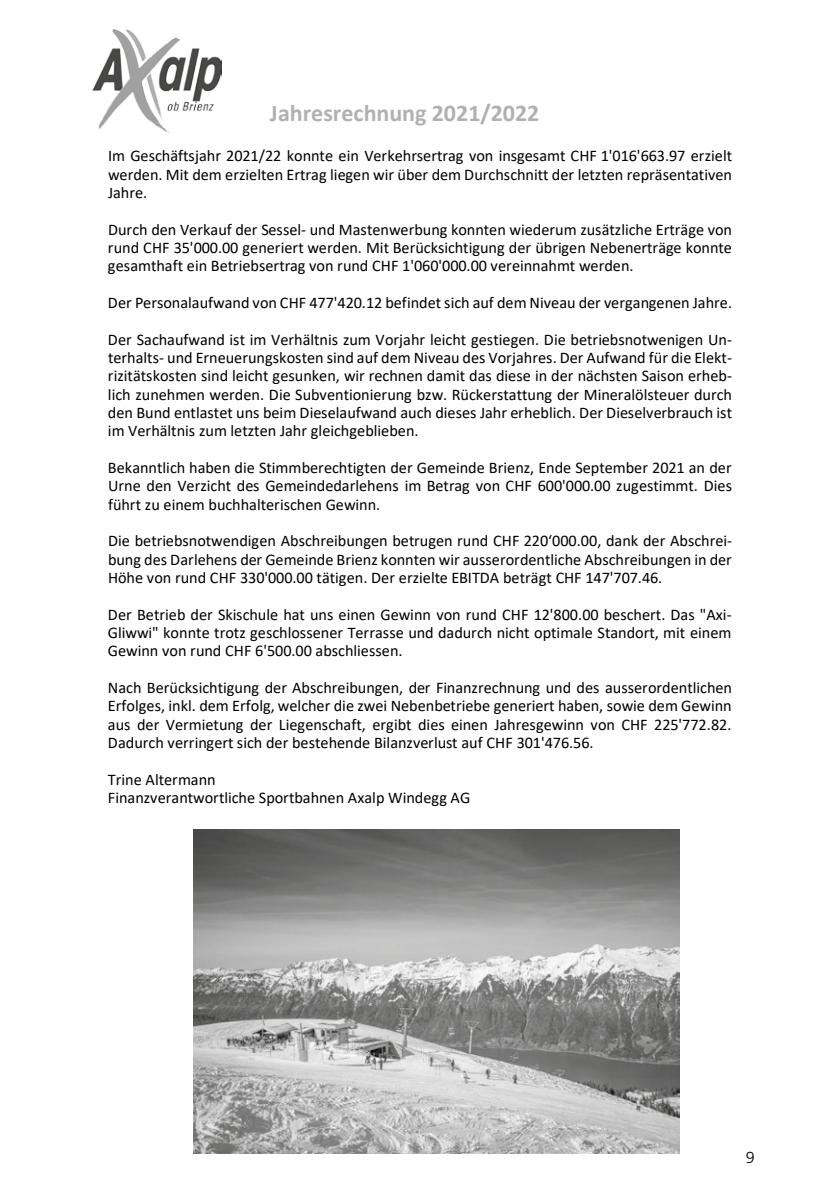
<style>
.page{position:relative;width:840px;height:1191px;background:#fff}
.page>*{position:absolute;margin:0;border:0;box-sizing:border-box;transform-origin:0 0}
.t1{font:700 24px "Calibri";color:#b1b1b1}
.t2{font:16.2px/18.4px "Calibri";color:#000;text-align:justify}
.t3{font:300 16px "Frutiger LT Std";color:#000}
</style>
<div class="page">
<img style="left:92px;top:29px;width:129px;height:104px">
<img style="left:193px;top:829px;width:486px;height:324px">
<h1 class="t1" style="left:270px;top:96px;width:271px">Jahresrechnung 2021/2022</h1>
<p class="t2" style="left:108px;top:146px;width:625px">Im Geschäftsjahr 2021/22 konnte ein Verkehrsertrag von insgesamt CHF 1'016'663.97 erzielt werden. Mit dem erzielten Ertrag liegen wir über dem Durchschnitt der letzten repräsentativen Jahre.</p>
<p class="t2" style="left:108px;top:220px;width:625px">Durch den Verkauf der Sessel- und Mastenwerbung konnten wiederum zusätzliche Erträge von rund CHF 35'000.00 generiert werden. Mit Berücksichtigung der übrigen Nebenerträge konnte gesamthaft ein Betriebsertrag von rund CHF 1'060'000.00 vereinnahmt werden.</p>
<p class="t2" style="left:108px;top:293px;width:625px">Der Personalaufwand von CHF 477'420.12 befindet sich auf dem Niveau der vergangenen Jahre.</p>
<p class="t2" style="left:108px;top:330px;width:625px">Der Sachaufwand ist im Verhältnis zum Vorjahr leicht gestiegen. Die betriebsnotwenigen Un&shy;terhalts- und Erneuerungskosten sind auf dem Niveau des Vorjahres. Der Aufwand für die Elekt&shy;rizitätskosten sind leicht gesunken, wir rechnen damit das diese in der nächsten Saison erheb&shy;lich zunehmen werden. Die Subventionierung bzw. Rückerstattung der Mineralölsteuer durch den Bund entlastet uns beim Dieselaufwand auch dieses Jahr erheblich. Der Dieselverbrauch ist im Verhältnis zum letzten Jahr gleichgeblieben.</p>
<p class="t2" style="left:108px;top:458px;width:625px">Bekanntlich haben die Stimmberechtigten der Gemeinde Brienz, Ende September 2021 an der Urne den Verzicht des Gemeindedarlehens im Betrag von CHF 600'000.00 zugestimmt. Dies führt zu einem buchhalterischen Gewinn.</p>
<p class="t2" style="left:108px;top:531px;width:625px">Die betriebsnotwendigen Abschreibungen betrugen rund CHF 220‘000.00, dank der Abschrei&shy;bung des Darlehens der Gemeinde Brienz konnten wir ausserordentliche Abschreibungen in der Höhe von rund CHF 330'000.00 tätigen. Der erzielte EBITDA beträgt CHF 147'707.46.</p>
<p class="t2" style="left:108px;top:604px;width:624px">Der Betrieb der Skischule hat uns einen Gewinn von rund CHF 12'800.00 beschert. Das "Axi-Gliwwi" konnte trotz geschlossener Terrasse und dadurch nicht optimale Standort, mit einem Gewinn von rund CHF 6'500.00 abschliessen.</p>
<p class="t2" style="left:108px;top:678px;width:625px">Nach Berücksichtigung der Abschreibungen, der Finanzrechnung und des ausserordentlichen Erfolges, inkl. dem Erfolg, welcher die zwei Nebenbetriebe generiert haben, sowie dem Gewinn aus der Vermietung der Liegenschaft, ergibt dies einen Jahresgewinn von CHF 225'772.82.<br>Dadurch verringert sich der bestehende Bilanzverlust auf CHF 301'476.56.</p>
<p class="t2" style="left:108px;top:770px;width:363px">Trine Altermann<br>Finanzverantwortliche Sportbahnen Axalp Windegg AG</p>
<p class="t3" style="left:745px;top:1148px;width:10px">9</p>
</div>
